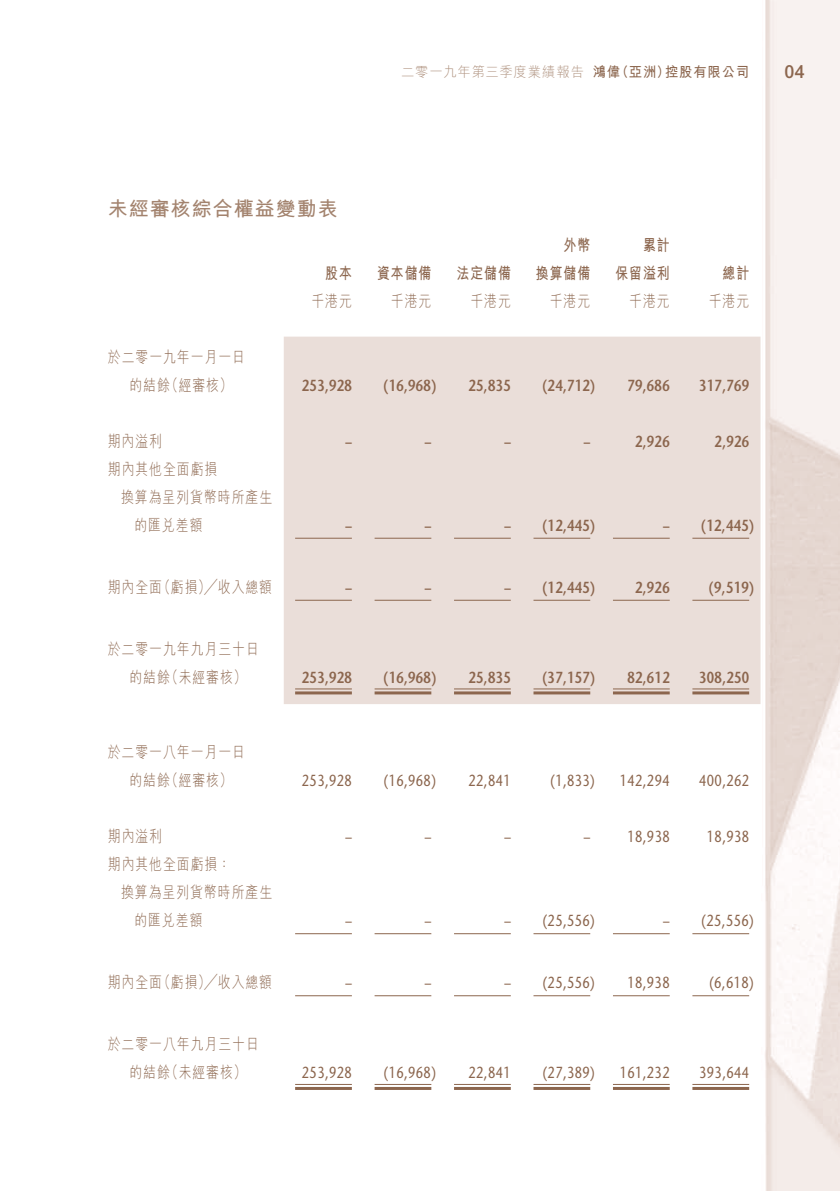
<style>
.page{position:relative;width:840px;height:1191px;background:#fff}
.page>*{position:absolute;margin:0;border:0;box-sizing:border-box;transform-origin:0 0}
.t1{font:700 20px "M Hei HK";letter-spacing:.05em;color:#a3836e}
.t2{font:500 18px "Arial MT Std";color:#8c664e}
.t3{font:300 16px "M Hei HK";letter-spacing:.08em;color:#8c664e;scale:.8 1}
.t4{font:500 16px "Stone Sans Std";letter-spacing:.03em;color:#8c664e;scale:.8 1}
.t5{font:600 16px "Stone Sans Std";letter-spacing:.03em;color:#8c664e;scale:.8 1}
.t6{font:700 16px/28px "M Hei HK";letter-spacing:.08em;color:#8c664e;text-align:right;scale:.8 1}
.t7{font:300 14px "M Hei HK";letter-spacing:.065em;color:#af927f;scale:.95 1}
.t8{font:700 14px "M Hei HK";letter-spacing:.065em;color:#8c664e;scale:.95 1}
</style>
<div class="page">
<img style="left:295px;top:0;width:544px;height:1191px">
<div style="left:284px;top:336px;width:476px;height:368px;background:#eaded9"></div>
<hr style="left:295px;top:538px;width:56px;height:1px;background:#8c664e">
<hr style="left:374px;top:538px;width:57px;height:1px;background:#8c664e">
<hr style="left:454px;top:538px;width:56px;height:1px;background:#8c664e">
<hr style="left:533px;top:538px;width:57px;height:1px;background:#8c664e">
<hr style="left:612px;top:538px;width:57px;height:1px;background:#8c664e">
<hr style="left:692px;top:538px;width:56px;height:1px;background:#8c664e">
<hr style="left:295px;top:600px;width:56px;height:1px;background:#8c664e">
<hr style="left:374px;top:600px;width:57px;height:1px;background:#8c664e">
<hr style="left:454px;top:600px;width:56px;height:1px;background:#8c664e">
<hr style="left:533px;top:600px;width:57px;height:1px;background:#8c664e">
<hr style="left:612px;top:600px;width:57px;height:1px;background:#8c664e">
<hr style="left:692px;top:600px;width:56px;height:1px;background:#8c664e">
<hr style="left:295px;top:688px;width:56px;height:1px;background:#8c664e">
<hr style="left:295px;top:691px;width:56px;height:3px;background:#8c664e">
<hr style="left:374px;top:688px;width:57px;height:1px;background:#8c664e">
<hr style="left:374px;top:691px;width:57px;height:3px;background:#8c664e">
<hr style="left:454px;top:688px;width:56px;height:1px;background:#8c664e">
<hr style="left:454px;top:691px;width:56px;height:3px;background:#8c664e">
<hr style="left:533px;top:688px;width:57px;height:1px;background:#8c664e">
<hr style="left:533px;top:691px;width:57px;height:3px;background:#8c664e">
<hr style="left:612px;top:688px;width:57px;height:1px;background:#8c664e">
<hr style="left:612px;top:691px;width:57px;height:3px;background:#8c664e">
<hr style="left:692px;top:688px;width:56px;height:1px;background:#8c664e">
<hr style="left:692px;top:691px;width:56px;height:3px;background:#8c664e">
<hr style="left:295px;top:933px;width:56px;height:1px;background:#8c664e">
<hr style="left:374px;top:933px;width:57px;height:1px;background:#8c664e">
<hr style="left:454px;top:933px;width:56px;height:1px;background:#8c664e">
<hr style="left:533px;top:933px;width:57px;height:1px;background:#8c664e">
<hr style="left:612px;top:933px;width:57px;height:1px;background:#8c664e">
<hr style="left:692px;top:933px;width:56px;height:1px;background:#8c664e">
<hr style="left:295px;top:995px;width:56px;height:1px;background:#8c664e">
<hr style="left:374px;top:995px;width:57px;height:1px;background:#8c664e">
<hr style="left:454px;top:995px;width:56px;height:1px;background:#8c664e">
<hr style="left:533px;top:995px;width:57px;height:1px;background:#8c664e">
<hr style="left:612px;top:995px;width:57px;height:1px;background:#8c664e">
<hr style="left:692px;top:995px;width:56px;height:1px;background:#8c664e">
<hr style="left:295px;top:1084px;width:56px;height:1px;background:#8c664e">
<hr style="left:295px;top:1087px;width:56px;height:3px;background:#8c664e">
<hr style="left:374px;top:1084px;width:57px;height:1px;background:#8c664e">
<hr style="left:374px;top:1087px;width:57px;height:3px;background:#8c664e">
<hr style="left:454px;top:1084px;width:56px;height:1px;background:#8c664e">
<hr style="left:454px;top:1087px;width:56px;height:3px;background:#8c664e">
<hr style="left:533px;top:1084px;width:57px;height:1px;background:#8c664e">
<hr style="left:533px;top:1087px;width:57px;height:3px;background:#8c664e">
<hr style="left:612px;top:1084px;width:57px;height:1px;background:#8c664e">
<hr style="left:612px;top:1087px;width:57px;height:3px;background:#8c664e">
<hr style="left:692px;top:1084px;width:56px;height:1px;background:#8c664e">
<hr style="left:692px;top:1087px;width:56px;height:3px;background:#8c664e">
<p class="t7" style="left:401px;top:62px;width:194px">二零一九年第三季度業績報告</p>
<p class="t8" style="left:592px;top:62px;width:30px">鴻偉</p>
<p class="t8" style="left:664px;top:62px;width:90px">控股有限公司</p>
<p class="t8" style="left:615px;top:62px;width:59px">（亞洲）</p>
<p class="t2" style="left:784px;top:61px;width:22px">04</p>
<p class="t1" style="left:108px;top:194px;width:231px">未經審核綜合權益變動表</p>
<p class="t6" style="left:325px;top:257px;width:35px">股本</p>
<p class="t6" style="left:377px;top:257px;width:69px">資本儲備</p>
<p class="t6" style="left:456px;top:257px;width:69px">法定儲備</p>
<p class="t6" style="left:535px;top:229px;width:69px">外幣<br>換算儲備</p>
<p class="t6" style="left:642px;top:229px;width:35px">累計</p>
<p class="t6" style="left:615px;top:257px;width:69px">保留溢利</p>
<p class="t6" style="left:722px;top:257px;width:35px">總計</p>
<p class="t3" style="left:311px;top:289px;width:52px">千港元</p>
<p class="t3" style="left:390px;top:289px;width:52px">千港元</p>
<p class="t3" style="left:470px;top:289px;width:52px">千港元</p>
<p class="t3" style="left:549px;top:289px;width:52px">千港元</p>
<p class="t3" style="left:629px;top:289px;width:52px">千港元</p>
<p class="t3" style="left:708px;top:289px;width:52px">千港元</p>
<p class="t3" style="left:108px;top:345px;width:173px">於二零一九年一月一日</p>
<p class="t3" style="left:165px;top:373px;width:85px">（經審核(</p>
<p class="t3" style="left:129px;top:373px;width:52px">的結餘</p>
<p class="t5" style="left:302px;top:375px;width:64px">253,928</p>
<p class="t5" style="left:383px;top:375px;width:68px">)16,968(</p>
<p class="t5" style="left:468px;top:375px;width:54px">25,835</p>
<p class="t5" style="left:541px;top:375px;width:68px">)24,712(</p>
<p class="t5" style="left:627px;top:375px;width:54px">79,686</p>
<p class="t5" style="left:698px;top:375px;width:64px">317,769</p>
<p class="t3" style="left:108px;top:429px;width:69px">期內溢利</p>
<p class="t3" style="left:108px;top:457px;width:138px">期內其他全面虧損</p>
<p class="t3" style="left:121px;top:485px;width:190px">換算為呈列貨幣時所產生</p>
<p class="t5" style="left:345px;top:431px;width:9px">–</p>
<p class="t5" style="left:424px;top:431px;width:9px">–</p>
<p class="t5" style="left:504px;top:431px;width:9px">–</p>
<p class="t5" style="left:583px;top:431px;width:10px">–</p>
<p class="t5" style="left:634px;top:431px;width:45px">2,926</p>
<p class="t5" style="left:714px;top:431px;width:45px">2,926</p>
<p class="t3" style="left:134px;top:513px;width:87px">的匯兌差額</p>
<p class="t5" style="left:345px;top:515px;width:9px">–</p>
<p class="t5" style="left:424px;top:515px;width:9px">–</p>
<p class="t5" style="left:504px;top:515px;width:9px">–</p>
<p class="t5" style="left:541px;top:515px;width:68px">)12,445(</p>
<p class="t5" style="left:663px;top:515px;width:10px">–</p>
<p class="t5" style="left:700px;top:515px;width:68px">)12,445(</p>
<p class="t3" style="left:158px;top:575px;width:144px">（虧損）╱收入總額</p>
<p class="t3" style="left:108px;top:575px;width:69px">期內全面</p>
<p class="t5" style="left:345px;top:577px;width:9px">–</p>
<p class="t5" style="left:424px;top:577px;width:10px">–</p>
<p class="t5" style="left:504px;top:577px;width:9px">–</p>
<p class="t5" style="left:541px;top:577px;width:68px">)12,445(</p>
<p class="t5" style="left:634px;top:577px;width:45px">2,926</p>
<p class="t5" style="left:708px;top:577px;width:59px">)9,519(</p>
<p class="t3" style="left:108px;top:637px;width:190px">於二零一九年九月三十日</p>
<p class="t3" style="left:165px;top:665px;width:102px">（未經審核(</p>
<p class="t3" style="left:129px;top:665px;width:52px">的結餘</p>
<p class="t5" style="left:302px;top:667px;width:64px">253,928</p>
<p class="t5" style="left:383px;top:667px;width:68px">)16,968(</p>
<p class="t5" style="left:468px;top:667px;width:54px">25,835</p>
<p class="t5" style="left:541px;top:667px;width:68px">)37,157(</p>
<p class="t5" style="left:627px;top:667px;width:54px">82,612</p>
<p class="t5" style="left:698px;top:667px;width:64px">308,250</p>
<p class="t3" style="left:108px;top:741px;width:173px">於二零一八年一月一日</p>
<p class="t3" style="left:165px;top:769px;width:85px">（經審核(</p>
<p class="t3" style="left:129px;top:769px;width:52px">的結餘</p>
<p class="t4" style="left:302px;top:771px;width:64px">253,928</p>
<p class="t4" style="left:383px;top:771px;width:67px">)16,968(</p>
<p class="t4" style="left:468px;top:771px;width:54px">22,841</p>
<p class="t4" style="left:550px;top:771px;width:57px">)1,833(</p>
<p class="t4" style="left:619px;top:771px;width:64px">142,294</p>
<p class="t4" style="left:698px;top:771px;width:64px">400,262</p>
<p class="t3" style="left:108px;top:825px;width:69px">期內溢利</p>
<p class="t3" style="left:108px;top:853px;width:155px">期內其他全面虧損：</p>
<p class="t3" style="left:121px;top:881px;width:190px">換算為呈列貨幣時所產生</p>
<p class="t4" style="left:345px;top:827px;width:10px">–</p>
<p class="t4" style="left:424px;top:827px;width:9px">–</p>
<p class="t4" style="left:504px;top:827px;width:9px">–</p>
<p class="t4" style="left:583px;top:827px;width:10px">–</p>
<p class="t4" style="left:627px;top:827px;width:54px">18,938</p>
<p class="t4" style="left:706px;top:827px;width:54px">18,938</p>
<p class="t3" style="left:134px;top:909px;width:87px">的匯兌差額</p>
<p class="t4" style="left:345px;top:911px;width:9px">–</p>
<p class="t4" style="left:424px;top:911px;width:9px">–</p>
<p class="t4" style="left:504px;top:911px;width:9px">–</p>
<p class="t4" style="left:542px;top:911px;width:67px">)25,556(</p>
<p class="t4" style="left:663px;top:911px;width:10px">–</p>
<p class="t4" style="left:701px;top:911px;width:67px">)25,556(</p>
<p class="t3" style="left:158px;top:971px;width:144px">（虧損）╱收入總額</p>
<p class="t3" style="left:108px;top:971px;width:69px">期內全面</p>
<p class="t4" style="left:345px;top:973px;width:9px">–</p>
<p class="t4" style="left:424px;top:973px;width:10px">–</p>
<p class="t4" style="left:504px;top:973px;width:9px">–</p>
<p class="t4" style="left:542px;top:973px;width:67px">)25,556(</p>
<p class="t4" style="left:627px;top:973px;width:54px">18,938</p>
<p class="t4" style="left:709px;top:973px;width:57px">)6,618(</p>
<p class="t3" style="left:108px;top:1033px;width:190px">於二零一八年九月三十日</p>
<p class="t3" style="left:165px;top:1061px;width:102px">（未經審核(</p>
<p class="t3" style="left:129px;top:1061px;width:52px">的結餘</p>
<p class="t4" style="left:302px;top:1063px;width:64px">253,928</p>
<p class="t4" style="left:383px;top:1063px;width:67px">)16,968(</p>
<p class="t4" style="left:468px;top:1063px;width:54px">22,841</p>
<p class="t4" style="left:542px;top:1063px;width:67px">)27,389(</p>
<p class="t4" style="left:619px;top:1063px;width:64px">161,232</p>
<p class="t4" style="left:698px;top:1063px;width:64px">393,644</p>
</div>
